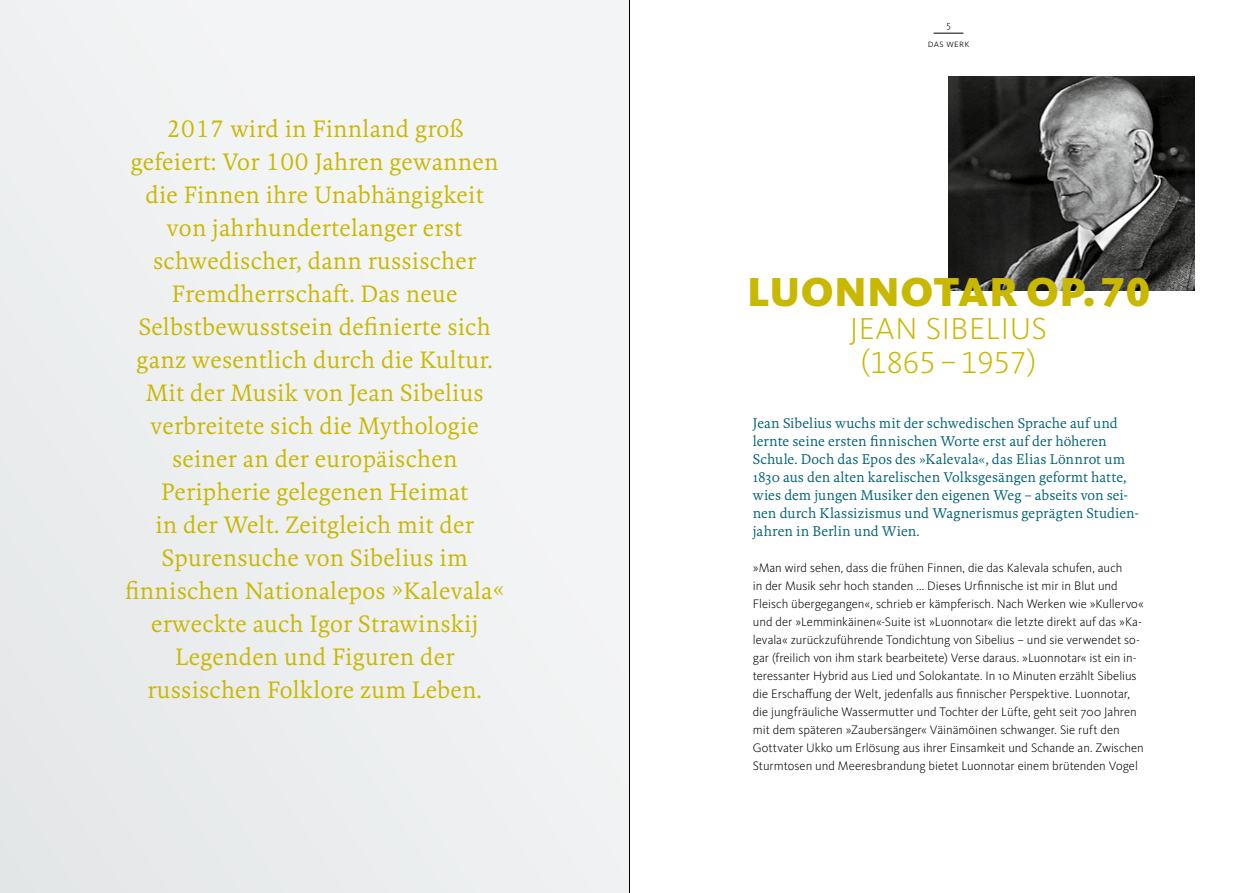
<style>
.page{position:relative;width:1259px;height:893px;background:#fff}
.page>*{position:absolute;margin:0;border:0;box-sizing:border-box;transform-origin:0 0}
.WSO___DIN_A5___Innen{font:900 42px "WDR Sans";letter-spacing:.015em;color:#c9b800}
.WSO___DIN_A5___Innen-2{font:300 31.5px/33.6px "WDR Sans";letter-spacing:.02em;color:#c9b800;text-align:center}
.ZITAT{font:24px/33px "WDR Serif";letter-spacing:.01em;color:#c9b800;text-align:center}
.WSO___DIN_A5___Innen-3{font:14.25px/18px "WDR Serif";letter-spacing:.005em;color:#006274}
.WSO___DIN_A5___Innen-4{font:300 12.75px/18px "WDR Sans";color:#000}
.t1{font:300 10.5px "WDR Sans";letter-spacing:.03em;color:#000}
</style>
<div class="page">
<div style="left:0;top:0;width:629px;height:893px;background:#eff1f2"></div>
<img style="left:948px;top:77px;width:246px;height:213px">
<hr style="left:933px;top:33px;width:30px;height:1px;background:#000">
<hr style="left:629px;top:0;width:1px;height:893px;background:#000">
<p class="ZITAT" style="left:125px;top:113px;width:380px">2017 wird in Finnland groß gefeiert: Vor 100 Jahren gewannen die Finnen ihre Unabhängigkeit von jahrhundertelanger erst schwedischer, dann russischer<br>Fremdherrschaft. Das neue<br>Selbstbewusstsein definierte sich ganz wesentlich durch die Kultur.<br>Mit der Musik von Jean Sibelius verbreitete sich die Mythologie seiner an der europäischen<br>Peripherie gelegenen Heimat<br>in der Welt. Zeitgleich mit der<br>Spurensuche von Sibelius im finnischen Nationalepos »Kalevala« erweckte auch Igor Strawinskij<br>Legenden und Figuren der russischen Folklore zum Leben.</p>
<p class="t1" style="left:946px;top:18px;width:6px">5</p>
<p class="t1" style="left:927px;top:37px;width:43px">das werk</p>
<p class="WSO___DIN_A5___Innen" style="left:747px;top:266px;width:404px">LUONNOTAR OP.70</p>
<p class="WSO___DIN_A5___Innen-2" style="left:850px;top:312px;width:198px">JEAN SIBELIUS (1865 – 1957)</p>
<p class="WSO___DIN_A5___Innen-3" style="left:753px;top:414px;width:388px">Jean Sibelius wuchs mit der schwedischen Sprache auf und lernte seine ersten finnischen Worte erst auf der höheren Schule. Doch das Epos des »Kalevala«, das Elias Lönnrot um 1830 aus den alten karelischen Volksgesängen geformt hatte, wies dem jungen Musiker den eigenen Weg – abseits von sei&shy;nen durch Klassizismus und Wagnerismus geprägten Studien&shy;jahren in Berlin und Wien.</p>
<p class="WSO___DIN_A5___Innen-4" style="left:753px;top:558px;width:392px">»Man wird sehen, dass die frühen Finnen, die das Kalevala schufen, auch<br>in der Musik sehr hoch standen ... Dieses Urfinnische ist mir in Blut und Fleisch übergegangen«, schrieb er kämpferisch. Nach Werken wie »Kullervo« und der »Lemminkäinen«-Suite ist »Luonnotar« die letzte direkt auf das »Ka&shy;levala« zurückzuführende Tondichtung von Sibelius – und sie verwendet so&shy;gar (freilich von ihm stark bearbeitete) Verse daraus. »Luonnotar« ist ein in&shy;teressanter Hybrid aus Lied und Solokantate. In 10 Minuten erzählt Sibelius die Erschaffung der Welt, jedenfalls aus finnischer Perspektive. Luonnotar, die jungfräuliche Wassermutter und Tochter der Lüfte, geht seit 700 Jahren mit dem späteren »Zaubersänger« Väinämöinen schwanger. Sie ruft den Gottvater Ukko um Erlösung aus ihrer Einsamkeit und Schande an. Zwischen Sturmtosen und Meeresbrandung bietet Luonnotar einem brütenden Vogel</p>
</div>
